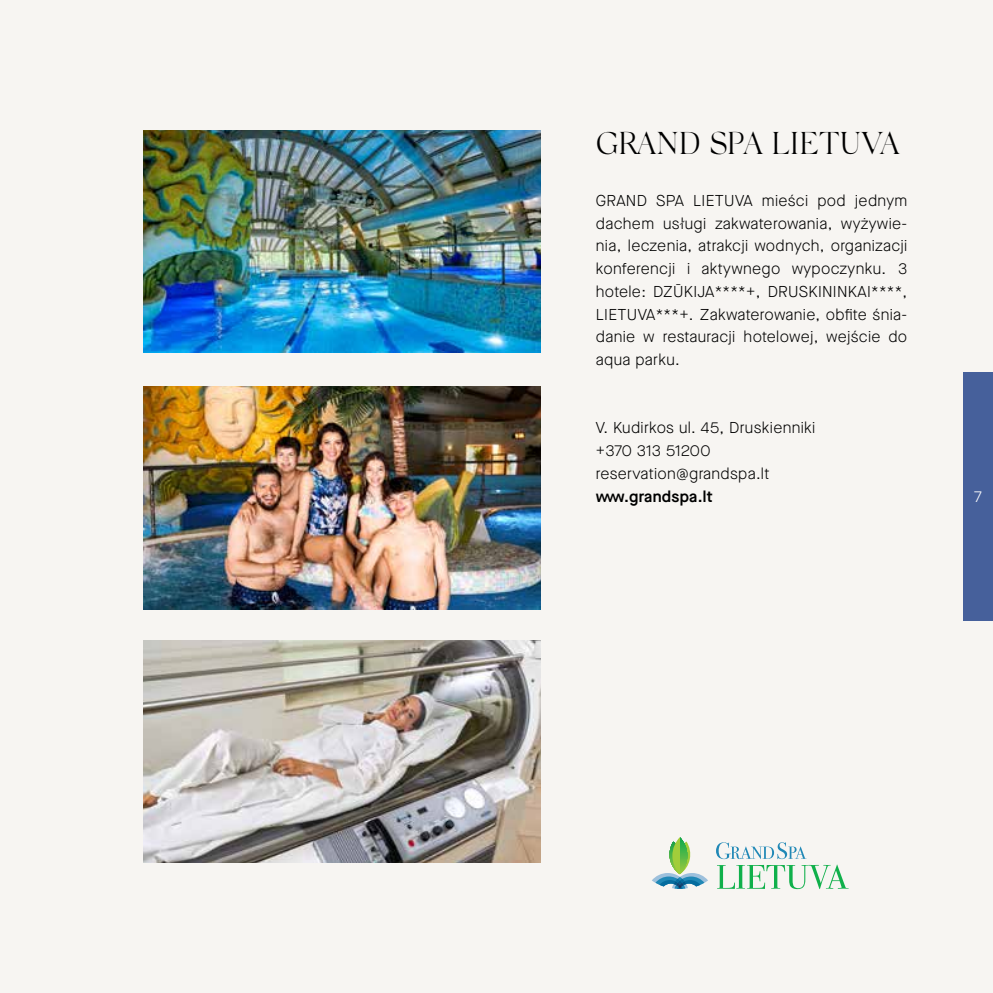
<style>
.page{position:relative;width:993px;height:993px;background:#fff}
.page>*{position:absolute;margin:0;border:0;box-sizing:border-box;transform-origin:0 0}
.t1{font:300 31.5px "Silk Serif";color:#000}
.t2{font:300 15.75px/22.8px "Maison Neue";letter-spacing:.02em;color:#000;text-align:justify}
.t3{font:600 15.75px "Maison Neue";letter-spacing:.02em;color:#000}
.t4{font:300 15.75px "Maison Neue";color:#fff}
</style>
<div class="page">
<div style="left:0;top:0;width:992px;height:992px;background:#f7f5f2"></div>
<img style="left:143px;top:387px;width:397px;height:222px">
<img style="left:143px;top:640px;width:397px;height:222px">
<img style="left:143px;top:130px;width:397px;height:222px">
<svg style="left:716px;top:842px;width:89px;height:16px"></svg>
<svg style="left:717px;top:864px;width:129px;height:24px"></svg>
<svg style="left:652px;top:837px;width:55px;height:51px"></svg>
<div style="left:962px;top:372px;width:30px;height:248px;background:#46609b"></div>
<h1 class="t1" style="left:595px;top:124px;width:305px">GRAND SPA LIETUVA</h1>
<p class="t2" style="left:595px;top:189px;width:313px">GRAND SPA LIETUVA mieści pod jednym dachem usługi zakwaterowania, wyżywie&shy;nia, leczenia, atrakcji wodnych, organizacji konferencji i aktywnego wypoczynku. 3 hotele: DZŪKIJA****+, DRUSKININKAI****, LIETUVA***+. Zakwaterowanie, obfite śnia&shy;danie w restauracji hotelowej, wejście do aqua parku.</p>
<p class="t2" style="left:595px;top:416px;width:221px;text-align:left">V. Kudirkos ul. 45, Druskienniki +370 313 51200 reservation@grandspa.lt</p>
<p class="t3" style="left:595px;top:485px;width:118px">www.grandspa.lt</p>
<p class="t4" style="left:973px;top:486px;width:9px">7</p>
</div>
